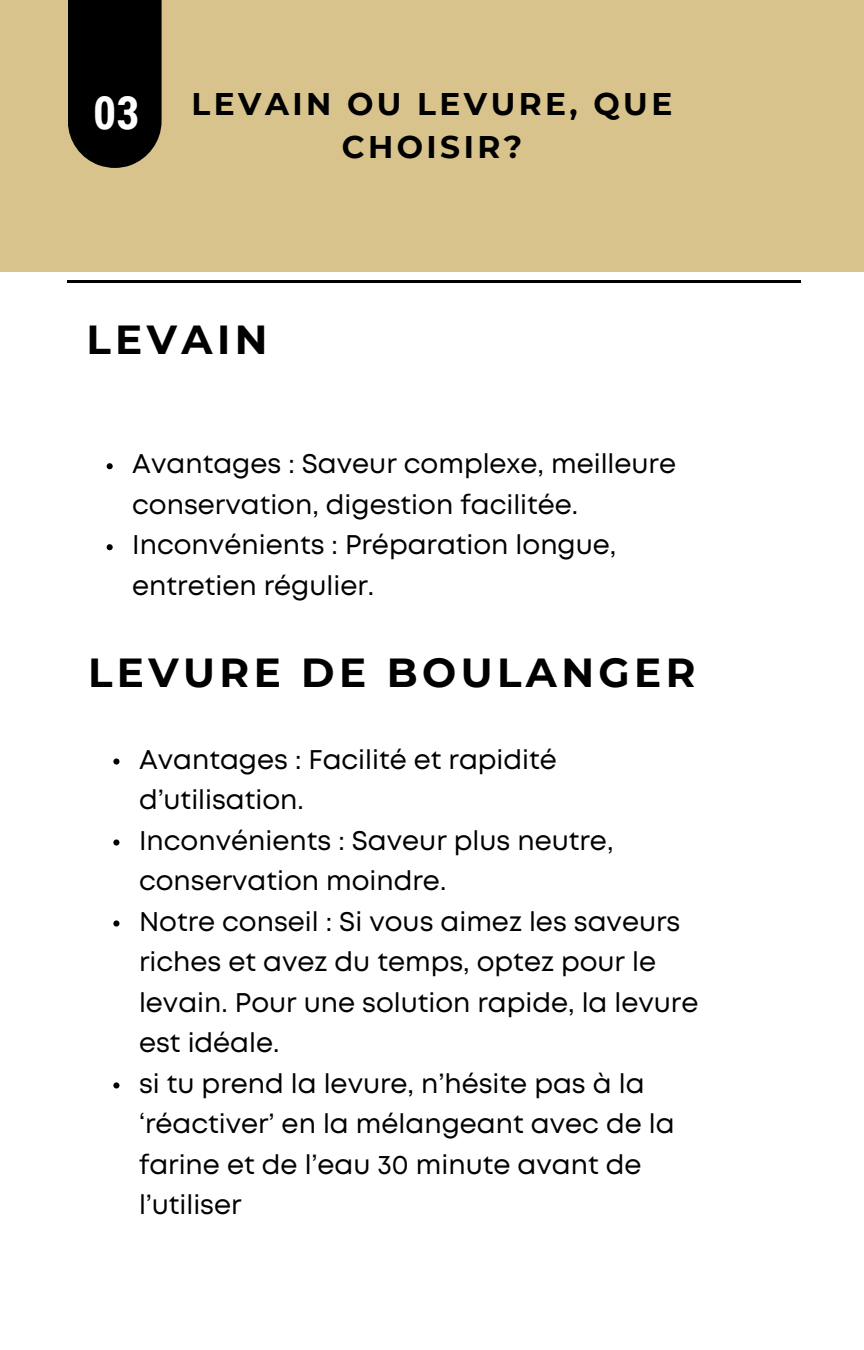
<style>
.page{position:relative;width:864px;height:1350px;background:#fff}
.page>*{position:absolute;margin:0;border:0;box-sizing:border-box;transform-origin:0 0}
.t1{font:700 45.9px "Roboto Condensed";color:#fff}
.t2{font:700 40.5px "Montserrat";letter-spacing:.11em;color:#000}
.t3{font:700 31.28px/42.8px "Montserrat";letter-spacing:.11em;color:#000;text-align:center}
.t4{font:27px/40.5px "Mont";color:#000}
</style>
<div class="page">
<div style="left:0;top:0;width:864px;height:271px;background:#d8c38d"></div>
<svg style="left:68px;top:0;width:94px;height:168px;background:#0d0c09"></svg>
<svg style="left:107px;top:463px;width:6px;height:6px"></svg>
<svg style="left:107px;top:544px;width:6px;height:6px"></svg>
<hr style="left:68px;top:281px;width:733px;height:1px;background:#000">
<svg style="left:113px;top:758px;width:6px;height:7px"></svg>
<svg style="left:113px;top:839px;width:6px;height:7px"></svg>
<svg style="left:113px;top:920px;width:6px;height:7px"></svg>
<svg style="left:113px;top:1082px;width:6px;height:6px"></svg>
<p class="t1" style="left:93px;top:87px;width:48px">03</p>
<p class="t3" style="left:192px;top:82px;width:482px">LEVAIN OU LEVURE, QUE<br>CHOISIR?</p>
<p class="t2" style="left:86px;top:314px;width:183px">LEVAIN</p>
<h2 class="t4" style="left:132px;top:446px;width:545px">Avantages : Saveur complexe, meilleure conservation, digestion facilitée.</h2>
<h1 class="t4" style="left:132px;top:527px;width:486px">Inconvénients : Préparation longue, entretien régulier.</h1>
<h1 class="t2" style="left:88px;top:648px;width:609px">LEVURE DE BOULANGER</h1>
<p class="t4" style="left:139px;top:741px;width:419px">Avantages : Facilité et rapidité d’utilisation.</p>
<p class="t4" style="left:139px;top:822px;width:476px">Inconvénients : Saveur plus neutre, conservation moindre.</p>
<p class="t4" style="left:139px;top:903px;width:561px">Notre conseil : Si vous aimez les saveurs riches et avez du temps, optez pour le levain. Pour une solution rapide, la levure est idéale.</p>
<p class="t4" style="left:139px;top:1065px;width:537px">si tu prend la levure, n’hésite pas à la ‘réactiver’ en la mélangeant avec de la farine et de l’eau 30 minute avant de l’utiliser</p>
</div>
